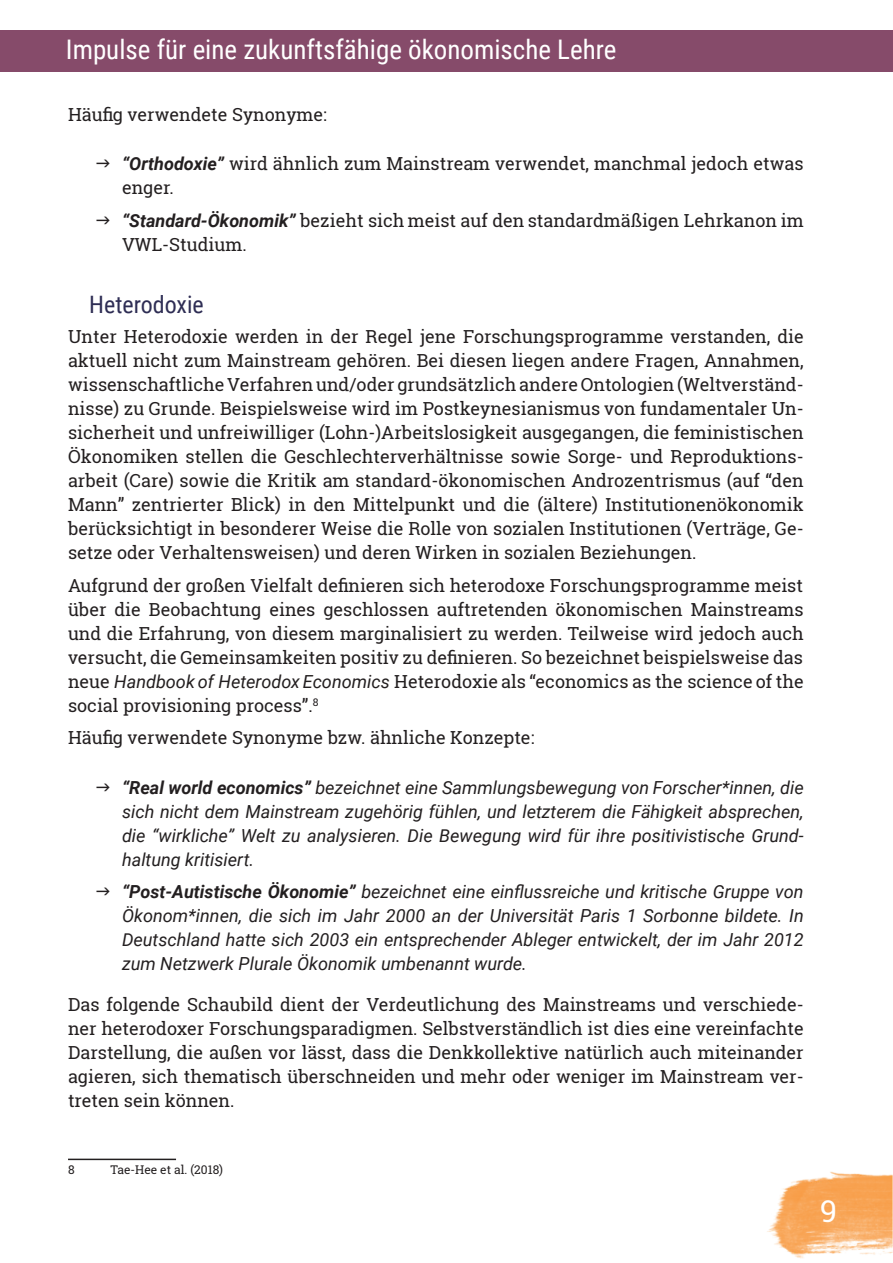
<style>
.page{position:relative;width:893px;height:1263px;background:#fff}
.page>*{position:absolute;margin:0;border:0;box-sizing:border-box;transform-origin:0 0}
.t1{font:30px "Roboto Slab";color:#fff}
.t2{font:27px "Roboto Condensed";color:#fff}
.t3{font:24px "Roboto Condensed";color:#2e2d54}
.t4{font:18px/24px "Roboto Slab";color:#231f20;text-align:justify}
.t5{font:italic 18px/24px "Roboto";color:#231f20;text-align:justify}
.t6{font:12px "Roboto Slab";color:#231f20}
.s1{font-family:"Roboto";font-weight:700;font-style:italic}
.s2{font-family:"Roboto";font-style:italic}
.s3{font-weight:700}
</style>
<div class="page">
<div style="left:0;top:31px;width:893px;height:41px;background:#864b6a"></div>
<img style="left:767px;top:1172px;width:126px;height:86px">
<hr style="left:68px;top:1158px;width:108px;height:2px;background:#231f20">
<h2 class="t2" style="left:66px;top:39px;width:552px">Impulse für eine zukunftsfähige ökonomische Lehre</h2>
<p class="t4" style="left:68px;top:102px;width:260px">Häufig verwendete Synonyme:</p>
<p class="t4" style="left:122px;top:151px;width:683px"><span class="s1">“Orthodoxie”</span> wird ähnlich zum Mainstream verwendet, manchmal jedoch etwas enger.</p>
<p class="t4" style="left:122px;top:208px;width:683px"><span class="s1">“Standard-Ökonomik”</span> bezieht sich meist auf den standardmäßigen Lehrkanon im<br>VWL-Studium.</p>
<h3 class="t3" style="left:89px;top:295px;width:116px">Heterodoxie</h3>
<p class="t4" style="left:68px;top:324px;width:737px">Unter Heterodoxie werden in der Regel jene Forschungsprogramme verstanden, die aktuell nicht zum Mainstream gehören. Bei diesen liegen andere Fragen, Annahmen, wissenschaftliche Verfahrenund/oder grundsätzlichandere Ontologien(Weltverständ&shy;nisse) zu Grunde. Beispielsweise wird im Postkeynesianismus von fundamentaler Un&shy;sicherheit und unfreiwilliger (Lohn-)Arbeitslosigkeit ausgegangen, die feministischen Ökonomiken stellen die Geschlechterverhältnisse sowie Sorge- und Reproduktions&shy;arbeit (Care) sowie die Kritik am standard-ökonomischen Androzentrismus (auf “den Mann” zentrierter Blick) in den Mittelpunkt und die (ältere) Institutionenökonomik berücksichtigt in besonderer Weise die Rolle von sozialen Institutionen (Verträge, Ge&shy;setze oder Verhaltensweisen) und deren Wirken in sozialen Beziehungen.</p>
<p class="t4" style="left:68px;top:572px;width:737px">Aufgrund der großen Vielfalt definieren sich heterodoxe Forschungsprogramme meist über die Beobachtung eines geschlossen auftretenden ökonomischen Mainstreams und die Erfahrung, von diesem marginalisiert zu werden. Teilweise wird jedoch auch versucht, die Gemeinsamkeiten positiv zu definieren. So bezeichnet beispielsweise das neue <span class="s2">Handbook of Heterodox Economics</span> Heterodoxie als “economics as the science of the social provisioning process”.<sup>8</sup></p>
<p class="t4" style="left:68px;top:725px;width:468px">Häufig verwendete Synonyme bzw. ähnliche Konzepte:</p>
<p class="t5" style="left:122px;top:777px;width:683px"><span class="s3">“Real world economics”</span> bezeichnet eine Sammlungsbewegung von Forscher*innen, die sich nicht dem Mainstream zugehörig fühlen, und letzterem die Fähigkeit absprechen, die “wirkliche” Welt zu analysieren. Die Bewegung wird für ihre positivistische Grund&shy;haltung kritisiert.</p>
<p class="t5" style="left:122px;top:881px;width:683px"><span class="s3">“Post-Autistische Ökonomie”</span> bezeichnet eine einflussreiche und kritische Gruppe von Ökonom*innen, die sich im Jahr 2000 an der Universität Paris 1 Sorbonne bildete. In Deutschland hatte sich 2003 ein entsprechender Ableger entwickelt, der im Jahr 2012 zum Netzwerk Plurale Ökonomik umbenannt wurde.</p>
<p class="t4" style="left:68px;top:992px;width:737px">Das folgende Schaubild dient der Verdeutlichung des Mainstreams und verschiede&shy;ner heterodoxer Forschungsparadigmen. Selbstverständlich ist dies eine vereinfachte Darstellung, die außen vor lässt, dass die Denkkollektive natürlich auch miteinander agieren, sich thematisch überschneiden und mehr oder weniger im Mainstream ver&shy;treten sein können.</p>
<p class="t6" style="left:68px;top:1161px;width:8px">8</p>
<p class="t6" style="left:111px;top:1161px;width:114px">Tae-Hee et al. (2018)</p>
<h1 class="t1" style="left:820px;top:1191px;width:18px">9</h1>
</div>
